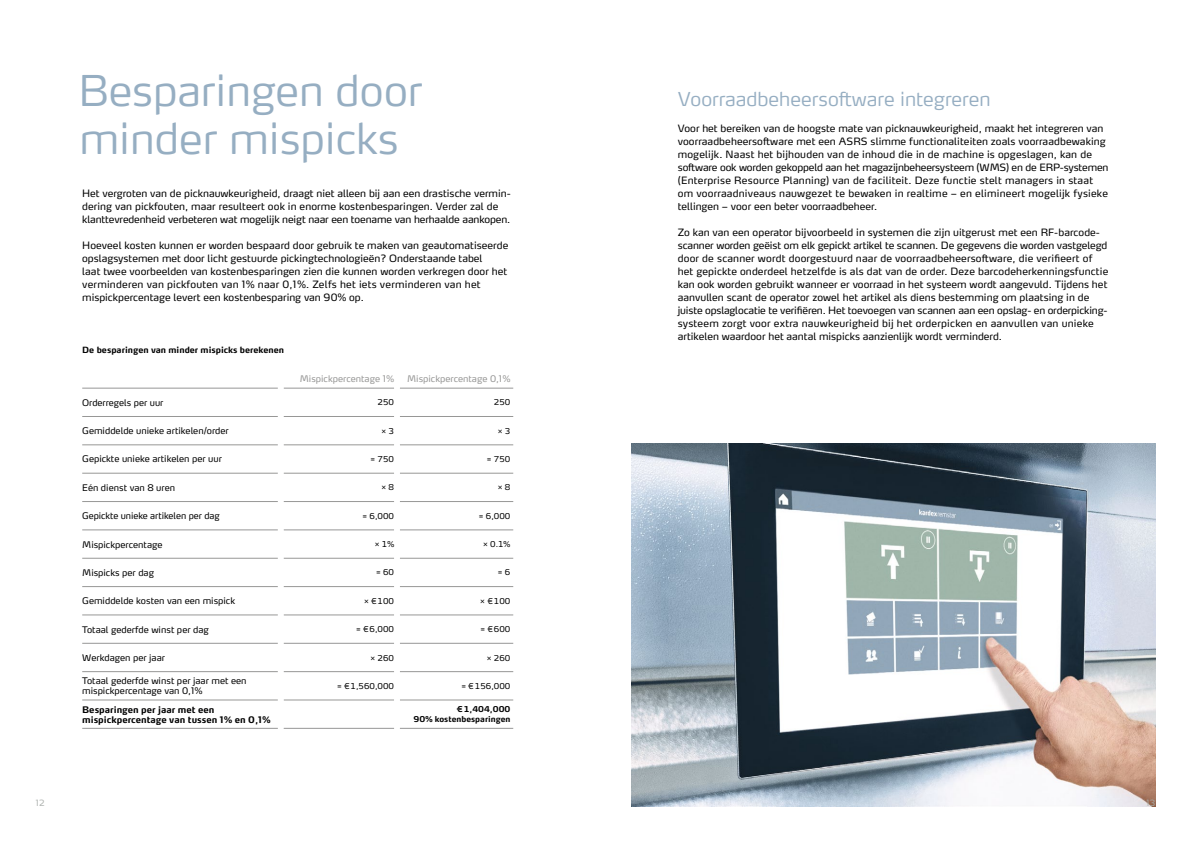
<style>
.page{position:relative;width:1191px;height:842px;background:#fff}
.page>*{position:absolute;margin:0;border:0;box-sizing:border-box;transform-origin:0 0}
.t1{font:300 42px/48px "Max Pro";color:#96aec2}
.t2{font:300 19px "Max Pro";color:#96aec2}
.t3{font:10px/13px "Max Pro";letter-spacing:.005em;color:#000}
.t4{font:9px/10px "Max Pro";color:#000}
.t5{font:700 9px/10px "Max Pro";color:#000}
.t6{font:9px "Max Pro";color:#979796}
.t7{font:700 8.5px "Max Pro";color:#000}
.t8{font:300 8.5px "Max Pro";color:#a8aca9}
.t9{font:8px "Max Pro";color:#000}
.t10{font:700 8px/10px "Max Pro";color:#000;text-align:right}
</style>
<div class="page">
<img style="left:631px;top:444px;width:524px;height:362px">
<hr style="left:82px;top:388px;width:196px;height:1px;background:#979796">
<hr style="left:283px;top:388px;width:111px;height:1px;background:#979796">
<hr style="left:400px;top:388px;width:113px;height:1px;background:#979796">
<hr style="left:82px;top:416px;width:196px;height:1px;background:#979796">
<hr style="left:283px;top:416px;width:111px;height:1px;background:#979796">
<hr style="left:400px;top:416px;width:113px;height:1px;background:#979796">
<hr style="left:82px;top:445px;width:196px;height:1px;background:#979796">
<hr style="left:283px;top:445px;width:111px;height:1px;background:#979796">
<hr style="left:400px;top:445px;width:113px;height:1px;background:#979796">
<hr style="left:82px;top:473px;width:196px;height:1px;background:#979796">
<hr style="left:283px;top:473px;width:111px;height:1px;background:#979796">
<hr style="left:400px;top:473px;width:113px;height:1px;background:#979796">
<hr style="left:82px;top:501px;width:196px;height:1px;background:#979796">
<hr style="left:283px;top:501px;width:111px;height:1px;background:#979796">
<hr style="left:400px;top:501px;width:113px;height:1px;background:#979796">
<hr style="left:82px;top:530px;width:196px;height:1px;background:#979796">
<hr style="left:283px;top:530px;width:111px;height:1px;background:#979796">
<hr style="left:400px;top:530px;width:113px;height:1px;background:#979796">
<hr style="left:82px;top:558px;width:196px;height:1px;background:#979796">
<hr style="left:283px;top:558px;width:111px;height:1px;background:#979796">
<hr style="left:400px;top:558px;width:113px;height:1px;background:#979796">
<hr style="left:82px;top:586px;width:196px;height:1px;background:#979796">
<hr style="left:283px;top:586px;width:111px;height:1px;background:#979796">
<hr style="left:400px;top:586px;width:113px;height:1px;background:#979796">
<hr style="left:82px;top:615px;width:196px;height:1px;background:#979796">
<hr style="left:283px;top:615px;width:111px;height:1px;background:#979796">
<hr style="left:400px;top:615px;width:113px;height:1px;background:#979796">
<hr style="left:82px;top:643px;width:196px;height:1px;background:#979796">
<hr style="left:283px;top:643px;width:111px;height:1px;background:#979796">
<hr style="left:400px;top:643px;width:113px;height:1px;background:#979796">
<hr style="left:82px;top:671px;width:196px;height:1px;background:#979796">
<hr style="left:283px;top:671px;width:111px;height:1px;background:#979796">
<hr style="left:400px;top:671px;width:113px;height:1px;background:#979796">
<hr style="left:82px;top:700px;width:196px;height:1px;background:#979796">
<hr style="left:283px;top:700px;width:111px;height:1px;background:#979796">
<hr style="left:400px;top:700px;width:113px;height:1px;background:#979796">
<hr style="left:82px;top:728px;width:196px;height:1px;background:#979796">
<hr style="left:283px;top:728px;width:111px;height:1px;background:#979796">
<hr style="left:400px;top:728px;width:113px;height:1px;background:#979796">
<h1 class="t1" style="left:78px;top:62px;width:345px">Besparingen door minder mispicks</h1>
<p class="t3" style="left:82px;top:186px;width:430px">Het vergroten van de picknauwkeurigheid, draagt niet alleen bij aan een drastische vermin&shy;dering van pickfouten, maar resulteert ook in enorme kostenbesparingen. Verder zal de klanttevredenheid verbeteren wat mogelijk neigt naar een toename van herhaalde aankopen.</p>
<p class="t3" style="left:82px;top:238px;width:427px">Hoeveel kosten kunnen er worden bespaard door gebruik te maken van geautomatiseerde opslagsystemen met door licht gestuurde pickingtechnologieën? Onderstaande tabel<br>laat twee voorbeelden van kostenbesparingen zien die kunnen worden verkregen door het verminderen van pickfouten van 1% naar 0,1%. Zelfs het iets verminderen van het mispickpercentage levert een kostenbesparing van 90% op.</p>
<p class="t7" style="left:82px;top:342px;width:203px">De besparingen van minder mispicks berekenen</p>
<p class="t6" style="left:300px;top:372px;width:96px">Mispickpercentage 1%</p>
<p class="t6" style="left:407px;top:372px;width:105px">Mispickpercentage 0,1%</p>
<p class="t4" style="left:82px;top:396px;width:83px">Orderregels per uur</p>
<p class="t9" style="left:377px;top:396px;width:18px">250</p>
<p class="t9" style="left:494px;top:396px;width:18px">250</p>
<p class="t4" style="left:82px;top:425px;width:148px">Gemiddelde unieke artikelen/order</p>
<p class="t9" style="left:381px;top:424px;width:14px">× 3</p>
<p class="t9" style="left:498px;top:424px;width:14px">× 3</p>
<p class="t4" style="left:82px;top:453px;width:141px">Gepickte unieke artikelen per uur</p>
<p class="t9" style="left:370px;top:452px;width:25px">= 750</p>
<p class="t9" style="left:487px;top:452px;width:25px">= 750</p>
<p class="t4" style="left:82px;top:481px;width:94px">Eén dienst van 8 uren</p>
<p class="t9" style="left:381px;top:481px;width:14px">× 8</p>
<p class="t9" style="left:498px;top:481px;width:14px">× 8</p>
<p class="t4" style="left:82px;top:510px;width:139px">Gepickte unieke artikelen per dag</p>
<p class="t9" style="left:363px;top:509px;width:33px">= 6,000</p>
<p class="t9" style="left:479px;top:509px;width:33px">= 6,000</p>
<p class="t4" style="left:82px;top:538px;width:82px">Mispickpercentage</p>
<p class="t9" style="left:375px;top:537px;width:21px">× 1%</p>
<p class="t9" style="left:483px;top:537px;width:29px">× 0.1%</p>
<p class="t4" style="left:82px;top:567px;width:73px">Mispicks per dag</p>
<p class="t9" style="left:376px;top:566px;width:19px">= 60</p>
<p class="t9" style="left:498px;top:566px;width:14px">= 6</p>
<p class="t4" style="left:82px;top:595px;width:154px">Gemiddelde kosten van een mispick</p>
<p class="t9" style="left:364px;top:594px;width:32px">× €100</p>
<p class="t9" style="left:480px;top:594px;width:32px">× €100</p>
<p class="t4" style="left:82px;top:623px;width:128px">Totaal gederfde winst per dag</p>
<p class="t9" style="left:356px;top:622px;width:40px">= €6,000</p>
<p class="t9" style="left:480px;top:622px;width:32px">= €600</p>
<p class="t4" style="left:82px;top:652px;width:84px">Werkdagen per jaar</p>
<p class="t9" style="left:370px;top:651px;width:25px">× 260</p>
<p class="t9" style="left:487px;top:651px;width:25px">× 260</p>
<p class="t4" style="left:82px;top:675px;width:166px">Totaal gederfde winst per jaar met een mispickpercentage van 0,1%</p>
<p class="t9" style="left:337px;top:679px;width:59px">= €1,560,000</p>
<p class="t9" style="left:461px;top:679px;width:51px">= €156,000</p>
<p class="t5" style="left:82px;top:703px;width:190px">Besparingen per jaar met een mispickpercentage van tussen 1% en 0,1%</p>
<p class="t10" style="left:414px;top:703px;width:98px">€1,404,000<br>90% kostenbesparingen</p>
<h2 class="t2" style="left:677px;top:83px;width:314px">Voorraadbeheersoftware integreren</h2>
<p class="t3" style="left:677px;top:121px;width:432px">Voor het bereiken van de hoogste mate van picknauwkeurigheid, maakt het integreren van voorraadbeheersoftware met een ASRS slimme functionaliteiten zoals voorraadbewaking mogelijk. Naast het bijhouden van de inhoud die in de machine is opgeslagen, kan de software ook worden gekoppeld aan het magazijnbeheersysteem (WMS) en de ERP-systemen (Enterprise Resource Planning) van de faciliteit. Deze functie stelt managers in staat om voorraadniveaus nauwgezet te bewaken in realtime – en elimineert mogelijk fysieke tellingen – voor een beter voorraadbeheer.</p>
<p class="t3" style="left:677px;top:225px;width:432px">Zo kan van een operator bijvoorbeeld in systemen die zijn uitgerust met een RF-barcode&shy;scanner worden geëist om elk gepickt artikel te scannen. De gegevens die worden vastgelegd door de scanner wordt doorgestuurd naar de voorraadbeheersoftware, die verifieert of het gepickte onderdeel hetzelfde is als dat van de order. Deze barcodeherkenningsfunctie kan ook worden gebruikt wanneer er voorraad in het systeem wordt aangevuld. Tijdens het aanvullen scant de operator zowel het artikel als diens bestemming om plaatsing in de juiste opslaglocatie te verifiëren. Het toevoegen van scannen aan een opslag- en orderpicking&shy;systeem zorgt voor extra nauwkeurigheid bij het orderpicken en aanvullen van unieke artikelen waardoor het aantal mispicks aanzienlijk wordt verminderd.</p>
<p class="t8" style="left:36px;top:796px;width:10px">12</p>
<p class="t8" style="left:1146px;top:796px;width:10px">13</p>
</div>
